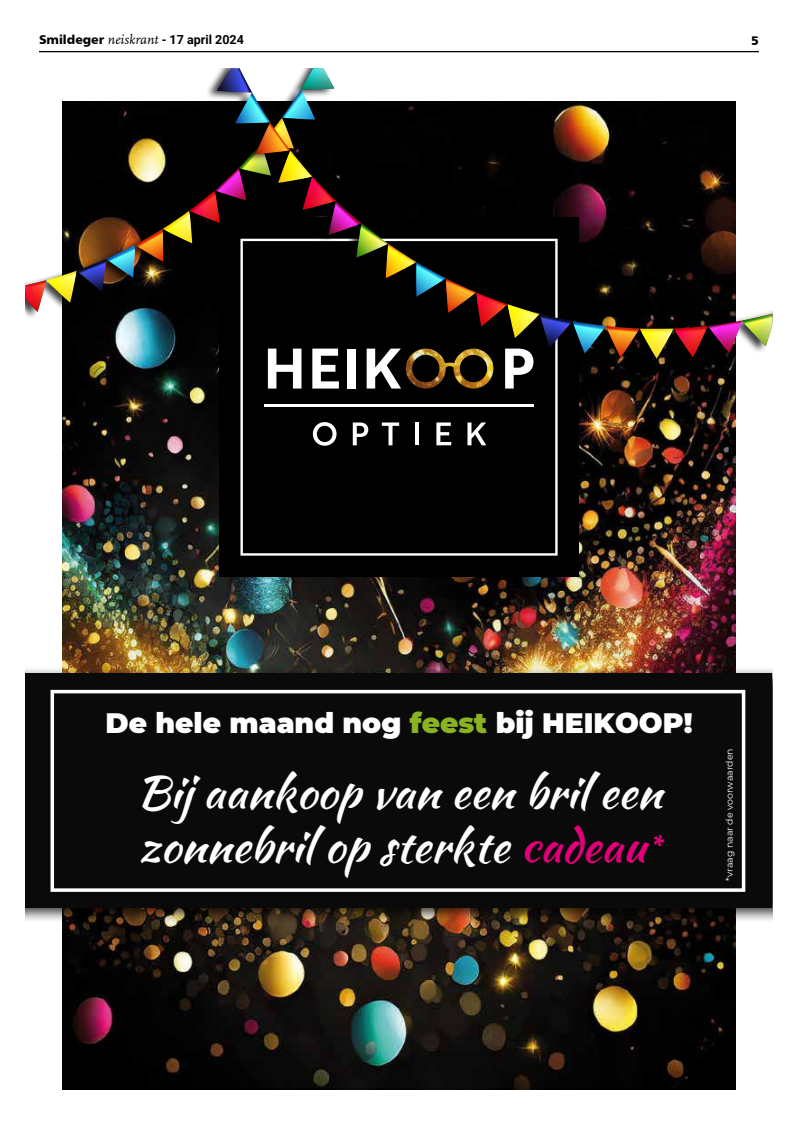
<style>
.page{position:relative;width:798px;height:1127px;background:#fff}
.page>*{position:absolute;margin:0;border:0;box-sizing:border-box;transform-origin:0 0}
.t1{font:44.5px/53.9px "Kaushan Script";color:#fff;scale:1.05 1}
.t2{font:900 28.12px "Montserrat";color:#fff}
.t3{font:700 12.5px "Roboto";color:#000}
.t4{font:12.5px "Humanist 777 BT Black B";color:#000}
.t5{font:9.38px "Montserrat";color:#fff}
.s1{font-family:"Humanist 777 BT Black B";font-weight:400}
.s2{font-family:"Scala Pro";font-weight:400;font-style:italic;font-size:13.75px}
.s3{color:#89b322}
.s4{color:#e2007a}
.s5{font-size:32.75px;color:#e2007a}
</style>
<div class="page">
<hr style="left:39px;top:51px;width:719px;height:1px;background:#000">
<img style="left:62px;top:388px;width:673px;height:701px">
<div style="left:219px;top:217px;width:359px;height:360px;background:#000"></div>
<svg style="left:313px;top:422px;width:23px;height:24px"></svg>
<svg style="left:352px;top:422px;width:16px;height:23px"></svg>
<svg style="left:381px;top:422px;width:18px;height:23px"></svg>
<svg style="left:415px;top:422px;width:3px;height:23px"></svg>
<svg style="left:436px;top:422px;width:15px;height:23px"></svg>
<svg style="left:467px;top:422px;width:19px;height:23px"></svg>
<hr style="left:264px;top:405px;width:269px;height:2px;background:#fff">
<img style="left:26px;top:68px;width:746px;height:320px">
<div style="left:26px;top:666px;width:746px;height:258px;background:#000;opacity:.75"></div>
<div style="left:26px;top:673px;width:746px;height:235px;background:#0a0a0b"></div>
<div style="left:50px;top:690px;width:695px;height:202px;border:4px solid #fff"></div>
<p class="t3" style="left:39px;top:31px;width:206px"><span class="s1">Smildeger</span> <span class="s2">neiskrant</span> - 17 april 2024</p>
<p class="t4" style="left:751px;top:33px;width:9px">5</p>
<p class="t2" style="left:105px;top:702px;width:588px">De hele maand nog <span class="s3">feest</span> bij HEIKOOP!</p>
<p class="t1" style="left:136px;top:765px;width:502px">Bij aankoop van een bril een zonnebril op sterkte <span class="s4">cadeau</span><span class="s5">*</span></p>
<p class="t5" style="left:722px;top:880px;width:134px;rotate:-90deg">*vraag naar de voorwaarden</p>
</div>
